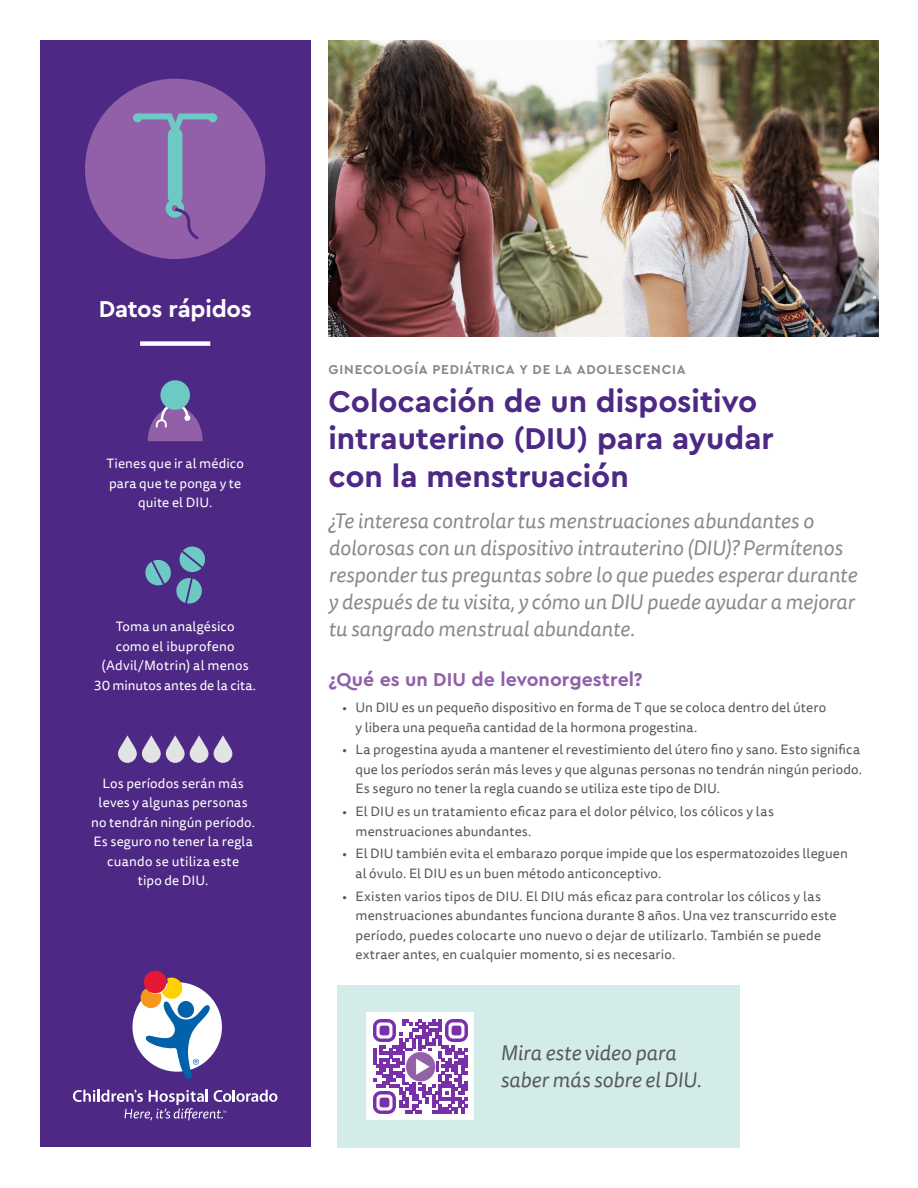
<style>
.page{position:relative;width:918px;height:1188px;background:#fff}
.page>*{position:absolute;margin:0;border:0;box-sizing:border-box;transform-origin:0 0}
.Medium_Header{font:700 31.5px/37.8px "Cera PRO";color:#4d2884}
.Medium_Header-2{font:700 24px "Cera PRO";letter-spacing:-.01em;color:#fff}
.Overview_Copy{font:italic 21px/27px "Tisa Sans OT";letter-spacing:-.005em;color:#868a8e}
.Overview_Copy-2{font:italic 21px/27px "Tisa Sans OT";letter-spacing:-.005em;color:#57585a}
.Second_Level_-_light_purple{font:700 19.5px "Cera PRO";color:#9260a8}
.t1{font:13.5px/19.5px "Tisa Sans OT";letter-spacing:.01em;color:#57585a}
.Bullet_-_BC_-_1_Column{font:13.5px/19.5px "Tisa Sans OT";letter-spacing:.01em;color:#fff;text-align:center}
.Eyebrow{font:700 13.5px "Cera PRO";letter-spacing:.055em;color:#868a8e}
</style>
<div class="page">
<div style="left:338px;top:986px;width:402px;height:162px;background:#d3ecea"></div>
<div style="left:40px;top:40px;width:270px;height:1107px;background:#4d2884"></div>
<div style="left:85px;top:79px;width:180px;height:180px;background:#9260a8;border-radius:50%"></div>
<div style="left:166px;top:199px;width:18px;height:19px;border:6px solid #6dc9c4;border-radius:50%"></div>
<div style="left:168px;top:128px;width:14px;height:76px;background:#6dc9c4;border-radius:7px"></div>
<svg style="left:133px;top:113px;width:85px;height:25px"></svg>
<div style="left:208px;top:113px;width:9px;height:9px;background:#6dc9c4;border-radius:50%"></div>
<svg style="left:173px;top:207px;width:26px;height:32px"></svg>
<div style="left:132px;top:982px;width:90px;height:90px;background:#fff;border-radius:50%"></div>
<svg style="left:73px;top:1090px;width:204px;height:30px;background:#6f529b"></svg>
<svg style="left:140px;top:971px;width:70px;height:109px"></svg>
<img style="left:328px;top:40px;width:550px;height:297px">
<div style="left:140px;top:341px;width:70px;height:5px;background:#fff"></div>
<svg style="left:118px;top:735px;width:90px;height:28px;background:#9a89b6"></svg>
<svg style="left:214px;top:735px;width:18px;height:28px"></svg>
<svg style="left:144px;top:545px;width:63px;height:59px;background:#58649b"></svg>
<div style="left:160px;top:380px;width:30px;height:30px;background:#6dc9c4;border-radius:50%"></div>
<svg style="left:148px;top:404px;width:55px;height:37px;background:#8660a5"></svg>
<div style="left:366px;top:1012px;width:108px;height:108px;background:#fff"></div>
<svg style="left:373px;top:1019px;width:95px;height:95px"></svg>
<img style="left:406px;top:1052px;width:29px;height:29px">
<p class="Medium_Header-2" style="left:99px;top:293px;width:154px">Datos rápidos</p>
<p class="Bullet_-_BC_-_1_Column" style="left:106px;top:455px;width:139px">Tienes que ir al médico para que te ponga y te quite el DIU.</p>
<p class="Bullet_-_BC_-_1_Column" style="left:94px;top:618px;width:163px">Toma un analgésico<br>como el ibuprofeno (Advil/Motrin) al menos<br>30 minutos antes de la cita.</p>
<p class="Bullet_-_BC_-_1_Column" style="left:91px;top:774px;width:165px">Los períodos serán más leves y algunas personas no tendrán ningún período.<br>Es seguro no tener la regla cuando se utiliza este<br>tipo de DIU.</p>
<p class="Eyebrow" style="left:329px;top:360px;width:358px">GINECOLOGÍA PEDIÁTRICA Y DE LA ADOLESCENCIA</p>
<p class="Medium_Header" style="left:328px;top:381px;width:447px">Colocación de un dispositivo intrauterino (DIU) para ayudar con la menstruación</p>
<p class="Overview_Copy" style="left:328px;top:508px;width:530px">¿Te interesa controlar tus menstruaciones abundantes o dolorosas con un dispositivo intrauterino (DIU)? Permítenos responder tus preguntas sobre lo que puedes esperar durante y después de tu visita, y cómo un DIU puede ayudar a mejorar tu sangrado menstrual abundante.</p>
<p class="Second_Level_-_light_purple" style="left:328px;top:667px;width:316px">¿Qué es un DIU de levonorgestrel?</p>
<p class="t1" style="left:356px;top:699px;width:472px;text-indent:-14px">• Un DIU es un pequeño dispositivo en forma de T que se coloca dentro del útero y libera una pequeña cantidad de la hormona progestina.</p>
<p class="t1" style="left:356px;top:741px;width:508px;text-indent:-14px">• La progestina ayuda a mantener el revestimiento del útero fino y sano. Esto significa que los períodos serán más leves y que algunas personas no tendrán ningún periodo.<br>Es seguro no tener la regla cuando se utiliza este tipo de DIU.</p>
<p class="t1" style="left:356px;top:803px;width:420px;text-indent:-14px">• El DIU es un tratamiento eficaz para el dolor pélvico, los cólicos y las menstruaciones abundantes.</p>
<p class="t1" style="left:356px;top:845px;width:494px;text-indent:-14px">• El DIU también evita el embarazo porque impide que los espermatozoides lleguen al óvulo. El DIU es un buen método anticonceptivo.</p>
<p class="t1" style="left:356px;top:887px;width:483px;text-indent:-14px">• Existen varios tipos de DIU. El DIU más eficaz para controlar los cólicos y las menstruaciones abundantes funciona durante 8 años. Una vez transcurrido este período, puedes colocarte uno nuevo o dejar de utilizarlo. También se puede extraer antes, en cualquier momento, si es necesario.</p>
<p class="Overview_Copy-2" style="left:500px;top:1040px;width:202px">Mira este video para saber más sobre el DIU.</p>
</div>
